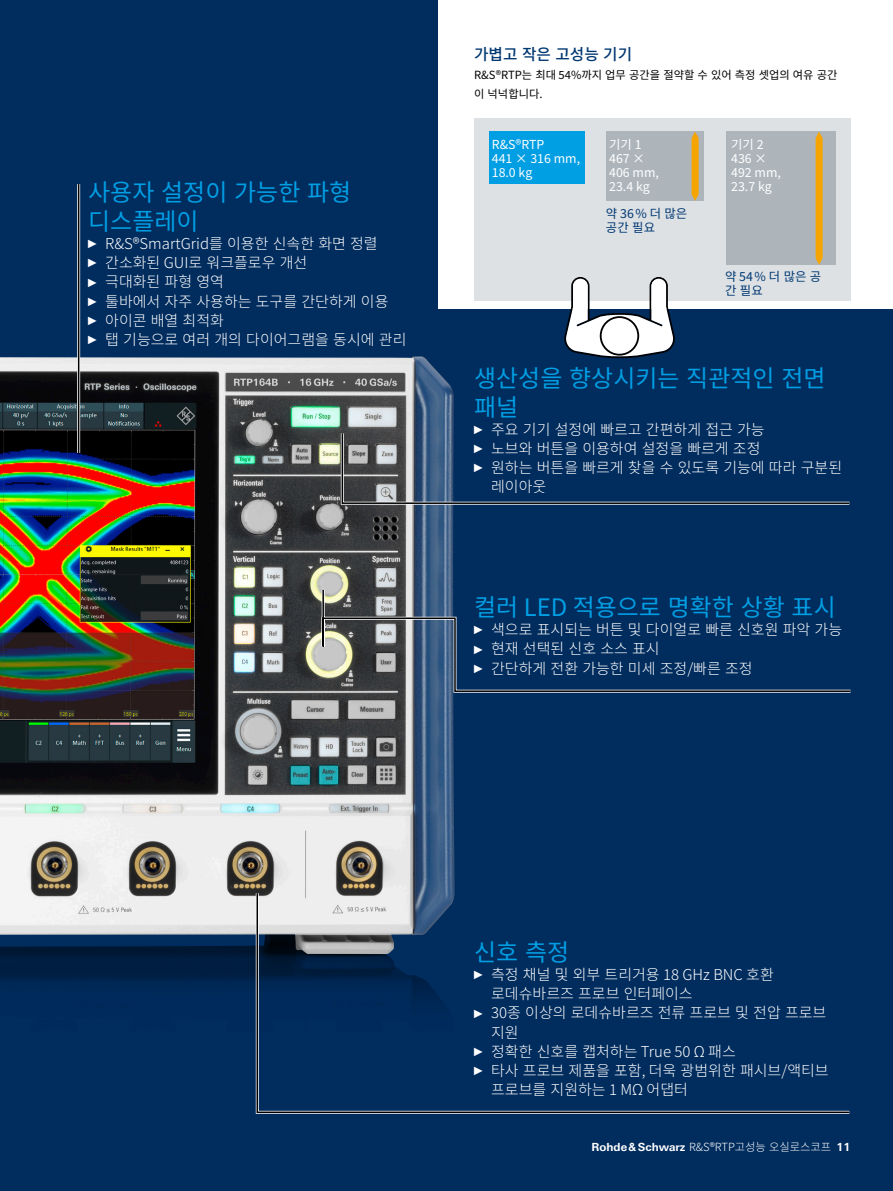
<style>
.page{position:relative;width:893px;height:1191px;background:#002c5e}
.page>*{position:absolute;margin:0;border:0;box-sizing:border-box;transform-origin:0 0}
.Mittlere_Headline{font:24px/28.8px "Source Han Sans K";color:#009ee3}
.Grafik_Tabelle_Überschrift{font:500 15.75px "Source Han Sans K";color:#003872}
.t1{font:300 15px/19.2px "Source Han Sans K";color:#fff}
.Grafiktext_ohne_Raster{font:12.45px/14px "Source Han Sans K";color:#fff}
.Grafiktext_fett_ohne_Raster{font:12.45px/14px "Source Han Sans K";color:#003872}
.Grafiktext_fett_ohne_Raster-2{font:12.45px "Source Han Sans K";color:#fff}
.Grafiktext{font:11.25px/19.2px "Source Han Sans K";color:#000}
.t2{font:300 11.25px "Source Han Sans K";color:#fff}
.s1{font-family:"Arial Narrow";font-weight:400;font-size:12px}
.s2{font-family:"Linotype Universfor RS";font-weight:700}
</style>
<div class="page">
<img style="left:0;top:356px;width:455px;height:598px">
<div style="left:439px;top:0;width:454px;height:308px;background:#fff"></div>
<div style="left:474px;top:118px;width:376px;height:183px;background:#dde1e4"></div>
<div style="left:726px;top:132px;width:109px;height:133px;background:#adb5bb"></div>
<div style="left:606px;top:132px;width:98px;height:69px;background:#adb5bb"></div>
<div style="left:490px;top:132px;width:95px;height:52px;background:#009ee3"></div>
<svg style="left:816px;top:132px;width:7px;height:133px"></svg>
<svg style="left:692px;top:132px;width:7px;height:69px"></svg>
<svg style="left:564px;top:277px;width:111px;height:81px"></svg>
<svg style="left:256px;top:891px;width:594px;height:222px"></svg>
<svg style="left:339px;top:430px;width:511px;height:76px"></svg>
<svg style="left:320px;top:587px;width:531px;height:107px"></svg>
<svg style="left:322px;top:588px;width:529px;height:104px"></svg>
<hr style="left:77px;top:184px;width:3px;height:269px;background:#fff">
<hr style="left:78px;top:184px;width:1px;height:269px;background:#000">
<p class="Mittlere_Headline" style="left:88px;top:178px;width:265px">사용자 설정이 가능한 파형 디스플레이</p>
<p class="t1" style="left:88px;top:234px;width:291px"><span class="s1">►</span> R&amp;S®SmartGrid를 이용한 신속한 화면 정렬</p>
<p class="t1" style="left:88px;top:253px;width:221px"><span class="s1">►</span> 간소화된 GUI로 워크플로우 개선</p>
<p class="t1" style="left:88px;top:272px;width:137px"><span class="s1">►</span> 극대화된 파형 영역</p>
<p class="t1" style="left:88px;top:292px;width:302px"><span class="s1">►</span> 툴바에서 자주 사용하는 도구를 간단하게 이용</p>
<p class="t1" style="left:88px;top:311px;width:137px"><span class="s1">►</span> 아이콘 배열 최적화</p>
<p class="t1" style="left:88px;top:330px;width:320px"><span class="s1">►</span> 탭 기능으로 여러 개의 다이어그램을 동시에 관리</p>
<p class="Grafik_Tabelle_Überschrift" style="left:474px;top:45px;width:160px">가볍고 작은 고성능 기기</p>
<p class="Grafiktext" style="left:474px;top:65px;width:365px">R&amp;S®RTP는 최대 54%까지 업무 공간을 절약할 수 있어 측정 셋업의 여유 공간 이 넉넉합니다.</p>
<p class="Grafiktext_fett_ohne_Raster-2" style="left:492px;top:137px;width:54px">R&amp;S®RTP</p>
<p class="Grafiktext_ohne_Raster" style="left:492px;top:151px;width:90px">441 × 316 mm,</p>
<p class="Grafiktext_ohne_Raster" style="left:492px;top:165px;width:42px">18.0 kg</p>
<p class="Grafiktext_fett_ohne_Raster-2" style="left:609px;top:137px;width:34px">기기 1</p>
<p class="Grafiktext_ohne_Raster" style="left:609px;top:151px;width:51px">467 ×<br>406 mm,</p>
<p class="Grafiktext_ohne_Raster" style="left:609px;top:179px;width:42px">23.4 kg</p>
<p class="Grafiktext_fett_ohne_Raster" style="left:606px;top:207px;width:83px">약 36% 더 많은 공간 필요</p>
<p class="Grafiktext_fett_ohne_Raster-2" style="left:731px;top:137px;width:34px">기기 2</p>
<p class="Grafiktext_ohne_Raster" style="left:731px;top:151px;width:51px">436 ×<br>492 mm,</p>
<p class="Grafiktext_ohne_Raster" style="left:731px;top:179px;width:42px">23.7 kg</p>
<p class="Grafiktext_fett_ohne_Raster" style="left:725px;top:270px;width:98px">약 54% 더 많은 공 간 필요</p>
<p class="Mittlere_Headline" style="left:474px;top:364px;width:353px">생산성을 향상시키는 직관적인 전면 패널</p>
<p class="t1" style="left:474px;top:420px;width:292px"><span class="s1">►</span> 주요 기기 설정에 빠르고 간편하게 접근 가능</p>
<p class="t1" style="left:474px;top:439px;width:288px"><span class="s1">►</span> 노브와 버튼을 이용하여 설정을 빠르게 조정</p>
<p class="t1" style="left:491px;top:458px;width:352px;text-indent:-17px"><span class="s1">►</span> 원하는 버튼을 빠르게 찾을 수 있도록 기능에 따라 구분된 레이아웃</p>
<p class="Mittlere_Headline" style="left:474px;top:593px;width:363px">컬러 LED 적용으로 명확한 상황 표시</p>
<p class="t1" style="left:474px;top:620px;width:370px"><span class="s1">►</span> 색으로 표시되는 버튼 및 다이얼로 빠른 신호원 파악 가능</p>
<p class="t1" style="left:474px;top:639px;width:187px"><span class="s1">►</span> 현재 선택된 신호 소스 표시</p>
<p class="t1" style="left:474px;top:658px;width:280px"><span class="s1">►</span> 간단하게 전환 가능한 미세 조정/빠른 조정</p>
<p class="Mittlere_Headline" style="left:474px;top:938px;width:97px">신호 측정</p>
<p class="t1" style="left:491px;top:965px;width:284px;text-indent:-17px"><span class="s1">►</span> 측정 채널 및 외부 트리거용 18 GHz BNC 호환 로데슈바르즈 프로브 인터페이스</p>
<p class="t1" style="left:491px;top:1003px;width:337px;text-indent:-17px"><span class="s1">►</span> 30종 이상의 로데슈바르즈 전류 프로브 및 전압 프로브 지원</p>
<p class="t1" style="left:474px;top:1042px;width:263px"><span class="s1">►</span> 정확한 신호를 캡처하는 True 50 Ω 패스</p>
<p class="t1" style="left:491px;top:1061px;width:339px;text-indent:-17px"><span class="s1">►</span> 타사 프로브 제품을 포함, 더욱 광범위한 패시브/액티브 프로브를 지원하는 1 MΩ 어댑터</p>
<p class="t2" style="left:592px;top:1140px;width:260px"><span class="s2">Rohde&amp;Schwarz</span> R&amp;S®RTP고성능 오실로스코프 <span class="s2">11</span></p>
</div>
